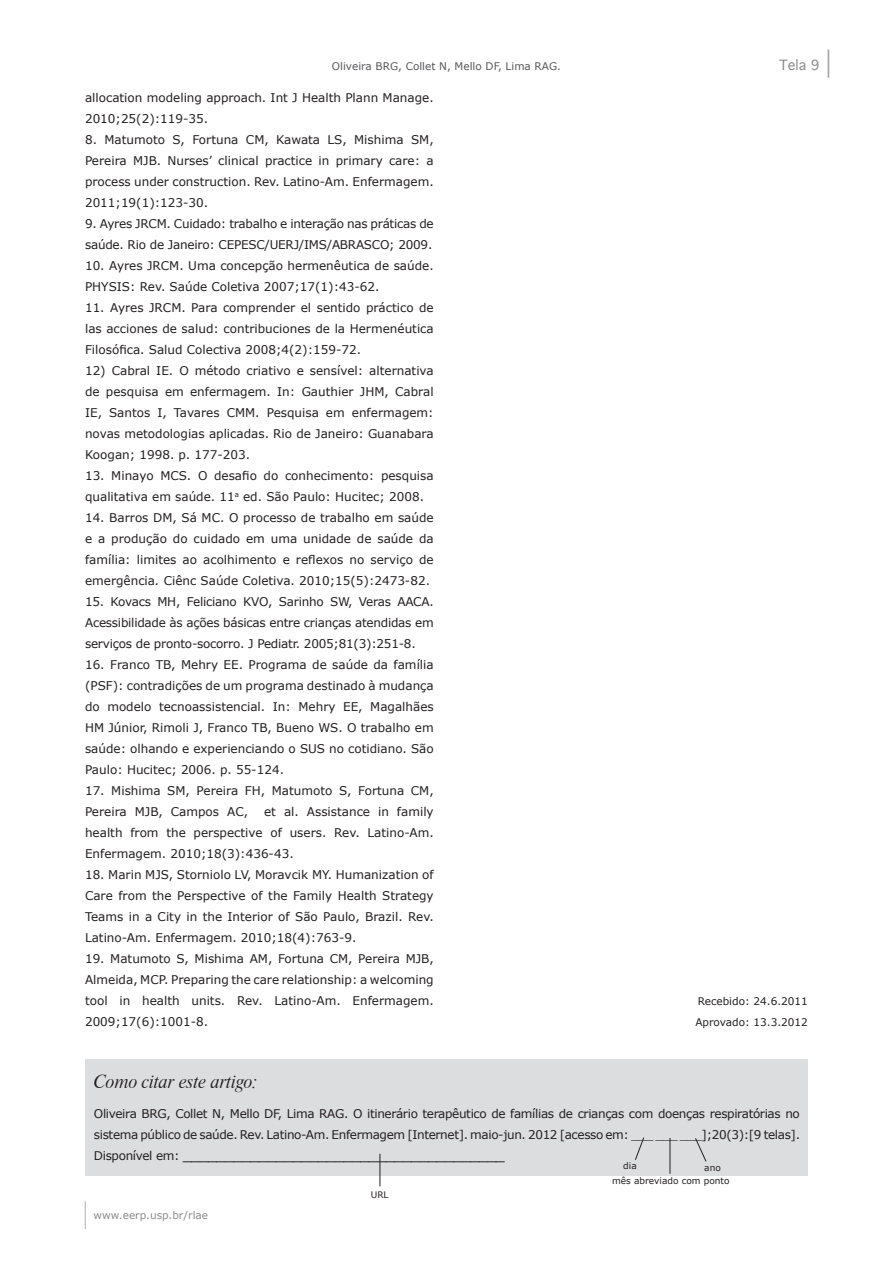
<style>
.page{position:relative;width:893px;height:1263px;background:#fff}
.page>*{position:absolute;margin:0;border:0;box-sizing:border-box;transform-origin:0 0}
.t1{font:18px "Minion Pro";color:#231f20}
.t2{font:18px "Dutch 801 BT Italic Headline";color:#231f20}
.t3{font:13.5px "Geneva";color:#57585a}
._8_0_referencias{font:12px/21px "Verdana";color:#231f20;text-align:justify}
._8_0_referencias-2{font:12px/21px "Verdana";letter-spacing:-.03em;color:#231f20}
._8_0_referencias-3{font:12px/21px "Verdana";letter-spacing:-.02em;color:#231f20}
.t4{font:10.5px "Verdana";color:#57585a}
._8_1_datas{font:10.5px "Verdana";color:#231f20}
._18__Referências{font:9px "Verdana";color:#231f20}
.s1{font-style:italic}
.s2{font-family:"Verdana";font-size:12px}
</style>
<div class="page">
<svg style="left:85px;top:1201px;width:1px;height:28px"></svg>
<svg style="left:828px;top:49px;width:1px;height:29px"></svg>
<div style="left:85px;top:1059px;width:723px;height:117px;background:#dcdddf"></div>
<svg style="left:635px;top:1137px;width:9px;height:23px"></svg>
<hr style="left:670px;top:1138px;width:1px;height:36px;background:#231f20">
<svg style="left:695px;top:1138px;width:11px;height:24px"></svg>
<hr style="left:380px;top:1154px;width:1px;height:32px;background:#231f20">
<p class="t4" style="left:332px;top:59px;width:231px">Oliveira BRG, Collet N, Mello DF, Lima RAG.</p>
<p class="_8_0_referencias" style="left:85px;top:87px;width:350px">allocation modeling approach. Int J Health Plann Manage.<br>2010;25(2):119-35.</p>
<p class="_8_0_referencias" style="left:85px;top:129px;width:350px">8. Matumoto S, Fortuna CM, Kawata LS, Mishima SM, Pereira MJB. Nurses’ clinical practice in primary care: a process under construction. Rev. Latino-Am. Enfermagem.<br>2011;19(1):123-30.</p>
<p class="_8_0_referencias-3" style="left:85px;top:213px;width:350px">9. Ayres JRCM. Cuidado: trabalho e interação nas práticas de saúde. Rio de Janeiro: CEPESC/UERJ/IMS/ABRASCO; 2009.</p>
<p class="_8_0_referencias" style="left:85px;top:255px;width:350px">10. Ayres JRCM. Uma concepção hermenêutica de saúde.<br>PHYSIS: Rev. Saúde Coletiva 2007;17(1):43-62.</p>
<p class="_8_0_referencias" style="left:85px;top:297px;width:350px">11. Ayres JRCM. Para comprender el sentido práctico de las acciones de salud: contribuciones de la Hermenéutica Filosófica. Salud Colectiva 2008;4(2):159-72.</p>
<p class="_8_0_referencias" style="left:85px;top:360px;width:350px">12) Cabral IE. O método criativo e sensível: alternativa de pesquisa em enfermagem. In: Gauthier JHM, Cabral IE, Santos I, Tavares CMM. Pesquisa em enfermagem: novas metodologias aplicadas. Rio de Janeiro: Guanabara Koogan; 1998. p. 177-203.</p>
<p class="_8_0_referencias" style="left:85px;top:465px;width:350px">13. Minayo MCS. O desafio do conhecimento: pesquisa qualitativa em saúde. 11<sup>a</sup> ed. São Paulo: Hucitec; 2008.</p>
<p class="_8_0_referencias" style="left:85px;top:507px;width:350px">14. Barros DM, Sá MC. O processo de trabalho em saúde e a produção do cuidado em uma unidade de saúde da família: limites ao acolhimento e reflexos no serviço de emergência<span class="s1">.</span> Ciênc Saúde Coletiva. 2010;15(5):2473-82.</p>
<p class="_8_0_referencias" style="left:85px;top:591px;width:350px">15. Kovacs MH, Feliciano KVO, Sarinho SW, Veras AACA.<br>Acessibilidade às ações básicas entre crianças atendidas em serviços de pronto-socorro. J Pediatr. 2005;81(3):251-8.</p>
<p class="_8_0_referencias" style="left:85px;top:654px;width:350px">16. Franco TB, Mehry EE. Programa de saúde da família (PSF): contradições de um programa destinado à mudança do modelo tecnoassistencial. In: Mehry EE, Magalhães HM Júnior, Rimoli J, Franco TB, Bueno WS. O trabalho em saúde: olhando e experienciando o SUS no cotidiano. São Paulo: Hucitec; 2006. p. 55-124.</p>
<p class="_8_0_referencias" style="left:85px;top:780px;width:350px">17. Mishima SM, Pereira FH, Matumoto S, Fortuna CM,<br>Pereira MJB, Campos AC,</p>
<p class="_8_0_referencias" style="left:85px;top:801px;width:350px;text-indent:179px">et al. Assistance in family health from the perspective of users. Rev. Latino-Am.<br>Enfermagem. 2010;18(3):436-43.</p>
<p class="_8_0_referencias" style="left:85px;top:864px;width:350px">18. Marin MJS, Storniolo LV, Moravcik MY. Humanization of Care from the Perspective of the Family Health Strategy Teams in a City in the Interior of São Paulo, Brazil. Rev.<br>Latino-Am. Enfermagem. 2010;18(4):763-9.</p>
<p class="_8_0_referencias" style="left:85px;top:948px;width:350px">19. Matumoto S, Mishima AM, Fortuna CM, Pereira MJB, Almeida, MCP. Preparing the care relationship: a welcoming tool in health units. Rev. Latino-Am. Enfermagem.<br>2009;17(6):1001-8.</p>
<p class="t3" style="left:779px;top:53px;width:42px">Tela 9</p>
<p class="_8_1_datas" style="left:698px;top:994px;width:112px">Recebido: 24.6.2011</p>
<p class="_8_1_datas" style="left:695px;top:1015px;width:114px">Aprovado: 13.3.2012</p>
<p class="t2" style="left:94px;top:1071px;width:165px">Como citar este artigo:</p>
<p class="_8_0_referencias-2" style="left:94px;top:1103px;width:708px">Oliveira BRG, Collet N, Mello DF, Lima RAG. O itinerário terapêutico de famílias de crianças com doenças respiratórias no sistema público de saúde. Rev. Latino-Am. Enfermagem [Internet]. maio-jun. 2012 [acesso em: ___ ___ ___];20(3):[9 telas].</p>
<p class="t1" style="left:94px;top:1142px;width:412px"><span class="s2">Disponível em:</span> ______________________________________</p>
<p class="_18__Referências" style="left:623px;top:1160px;width:15px">dia</p>
<p class="_18__Referências" style="left:612px;top:1174px;width:119px">mês abreviado com ponto</p>
<p class="_18__Referências" style="left:704px;top:1162px;width:18px">ano</p>
<p class="t4" style="left:94px;top:1208px;width:116px">www.eerp.usp.br/rlae</p>
<p class="_18__Referências" style="left:371px;top:1189px;width:19px">URL</p>
</div>
